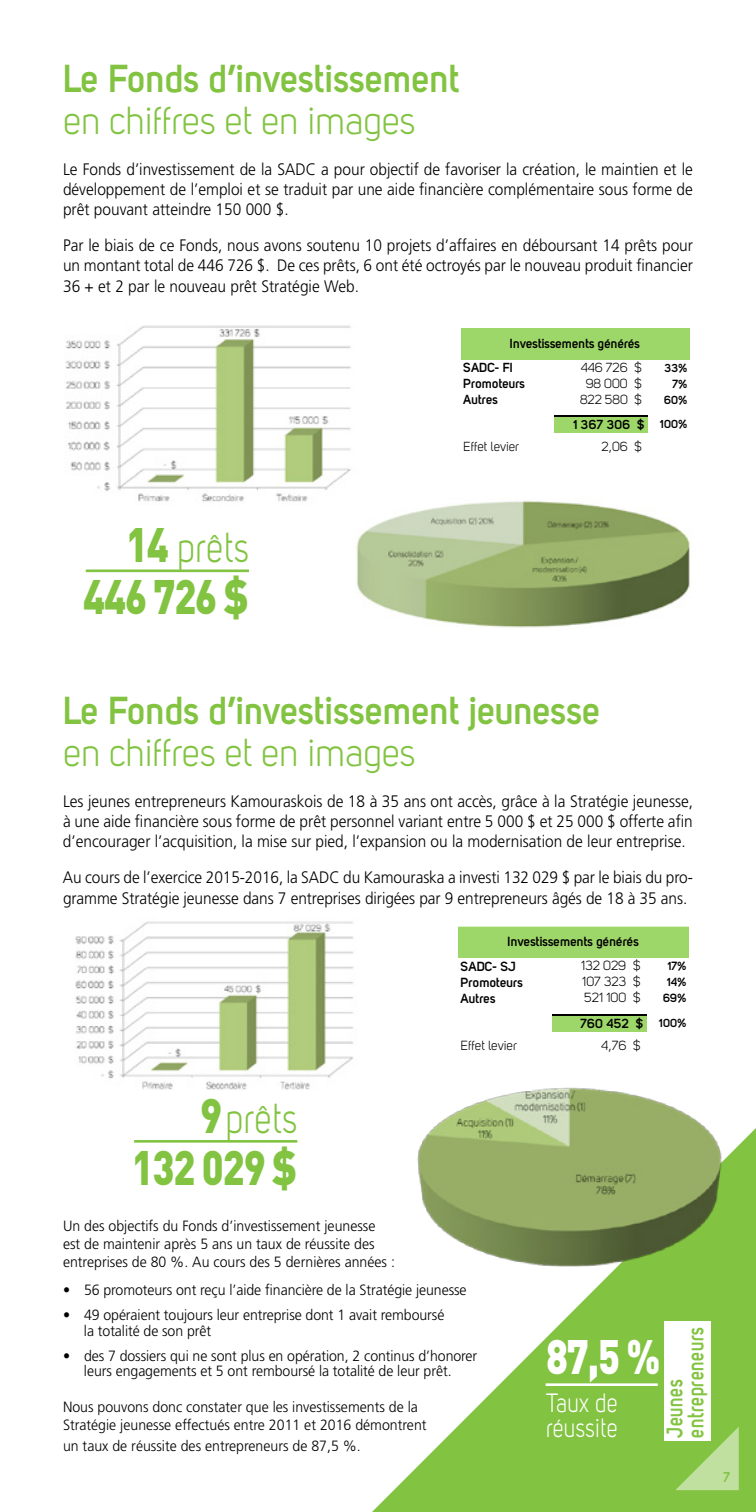
<style>
.page{position:relative;width:756px;height:1512px;background:#fff}
.page>*{position:absolute;margin:0;border:0;box-sizing:border-box;transform-origin:0 0}
.t1{font:900 47.77px "DIN";letter-spacing:-.03em;color:#82c341;scale:.83 1}
.t2{font:900 47.77px "DIN";color:#fff;scale:.83 1}
.t3{font:41.48px "Uni Sans Book";letter-spacing:.02em;color:#82c341;scale:.83 1}
.t4{font:700 38.5px "Uni Sans Semi";color:#82c341;scale:.95 1}
.t5{font:38.5px "Uni Sans Book";color:#82c341;scale:.95 1}
.t6{font:26.07px/24.5px "Uni Sans Book";letter-spacing:.02em;color:#fff;scale:.83 1}
.t7{font:700 22.4px/21px "Uni Sans Semi";letter-spacing:.02em;color:#82c341;scale:.83 1}
.t8{font:300 16.62px/19.9px "Frutiger";letter-spacing:-.005em;color:#000;text-align:justify;scale:.93 1}
.t9{font:300 14.88px/17.8px "Frutiger";color:#000;scale:.95 1}
.t10{font:700 14px "Uni Sans Semi";color:#82c341;scale:.95 1}
.t11{font:700 13.12px "Uni";color:#000}
.t12{font:13.12px "Uni";color:#000}
.t13{font:700 12.95px "Uni";color:#000}
.t14{font:12.95px "Uni";color:#000}
.t15{font:700 11.9px "Uni";color:#000}
.t16{font:700 11.72px "Uni";color:#000}
.s1{font-family:"DIN";font-weight:900;font-size:47.77px}
.s2{font-size:11.72px}
.s3{font-size:11.9px}
</style>
<div class="page">
<svg style="left:372px;top:1275px;width:384px;height:237px;fill:#82c341"></svg>
<img style="left:65px;top:325px;width:286px;height:177px">
<img style="left:356px;top:501px;width:334px;height:127px">
<div style="left:461px;top:328px;width:229px;height:32px;background:#9ed769"></div>
<div style="left:554px;top:416px;width:94px;height:17px;background:#9ed769"></div>
<hr style="left:554px;top:416px;width:94px;height:1px;background:#000">
<hr style="left:86px;top:570px;width:163px;height:2px;background:#82c341">
<hr style="left:134px;top:1140px;width:163px;height:3px;background:#82c341">
<hr style="left:546px;top:1383px;width:112px;height:3px;background:#fff">
<div style="left:459px;top:926px;width:230px;height:32px;background:#9ed769"></div>
<div style="left:552px;top:1015px;width:94px;height:16px;background:#9ed769"></div>
<hr style="left:552px;top:1014px;width:94px;height:2px;background:#000">
<img style="left:75px;top:921px;width:279px;height:169px">
<img style="left:417px;top:1087px;width:339px;height:188px">
<svg style="left:675px;top:1427px;width:64px;height:63px;background:#a6d377"></svg>
<div style="left:664px;top:1321px;width:47px;height:119px;background:#fff"></div>
<h3 class="t4" style="left:63px;top:55px;width:419px">Le Fonds d’investissement</h3>
<h3 class="t5" style="left:63px;top:99px;width:372px">en chiffres et en images</h3>
<p class="t8" style="left:63px;top:160px;width:679px">Le Fonds d’investissement de la SADC a pour objectif de favoriser la création, le maintien et le développement de l’emploi et se traduit par une aide financière complémentaire sous forme de prêt pouvant atteindre 150 000 $.</p>
<p class="t8" style="left:63px;top:235px;width:679px;line-height:20.5px">Par le biais de ce Fonds, nous avons soutenu 10 projets d’affaires en déboursant 14 prêts pour un montant total de 446 726 $. De ces prêts, 6 ont été octroyés par le nouveau produit financier 36 + et 2 par le nouveau prêt Stratégie Web.</p>
<p class="t13" style="left:510px;top:335px;width:132px">Investissements générés</p>
<h2 class="t3" style="left:126px;top:523px;width:150px"><span class="s1">14</span> prêts</h2>
<h1 class="t1" style="left:83px;top:565px;width:201px">446 726 $</h1>
<p class="t13" style="left:463px;top:360px;width:52px">SADC- FI</p>
<p class="t14" style="left:581px;top:360px;width:62px">446 726 $</p>
<p class="t16" style="left:664px;top:361px;width:24px">33%</p>
<p class="t13" style="left:463px;top:376px;width:63px">Promoteurs</p>
<p class="t14" style="left:586px;top:376px;width:57px">98 000 $</p>
<p class="t16" style="left:672px;top:377px;width:16px">7%</p>
<p class="t13" style="left:463px;top:392px;width:36px">Autres</p>
<p class="t14" style="left:580px;top:392px;width:63px">822 580 $</p>
<p class="t16" style="left:664px;top:392px;width:25px">60%</p>
<p class="t13" style="left:573px;top:417px;width:115px">1 367 306 $ <span class="s2">100%</span></p>
<p class="t14" style="left:463px;top:439px;width:57px">Effet levier</p>
<p class="t14" style="left:601px;top:439px;width:42px">2,06 $</p>
<h3 class="t4" style="left:63px;top:688px;width:567px">Le Fonds d’investissement jeunesse</h3>
<h3 class="t5" style="left:63px;top:731px;width:372px">en chiffres et en images</h3>
<p class="t8" style="left:63px;top:792px;width:679px">Les jeunes entrepreneurs Kamouraskois de 18 à 35 ans ont accès, grâce à la Stratégie jeunesse, à une aide financière sous forme de prêt personnel variant entre 5 000 $ et 25 000 $ offerte afin d’encourager l’acquisition, la mise sur pied, l’expansion ou la modernisation de leur entreprise.</p>
<p class="t8" style="left:63px;top:867px;width:679px;line-height:21px">Au cours de l’exercice 2015-2016, la SADC du Kamouraska a investi 132 029 $ par le biais du pro&shy;gramme Stratégie jeunesse dans 7 entreprises dirigées par 9 entrepreneurs âgés de 18 à 35 ans.</p>
<p class="t11" style="left:508px;top:933px;width:133px">Investissements générés</p>
<p class="t11" style="left:461px;top:958px;width:57px">SADC- SJ</p>
<p class="t12" style="left:581px;top:958px;width:61px">132 029 $</p>
<p class="t15" style="left:668px;top:959px;width:20px">17%</p>
<p class="t11" style="left:461px;top:974px;width:64px">Promoteurs</p>
<p class="t12" style="left:582px;top:974px;width:60px">107 323 $</p>
<p class="t15" style="left:667px;top:975px;width:21px">14%</p>
<p class="t11" style="left:461px;top:990px;width:36px">Autres</p>
<p class="t12" style="left:584px;top:990px;width:58px">521 100 $</p>
<p class="t15" style="left:663px;top:991px;width:25px">69%</p>
<p class="t11" style="left:581px;top:1015px;width:107px">760 452 $ <span class="s3">100%</span></p>
<p class="t12" style="left:461px;top:1038px;width:58px">Effet levier</p>
<p class="t12" style="left:601px;top:1038px;width:41px">4,76 $</p>
<h2 class="t3" style="left:200px;top:1095px;width:119px"><span class="s1">9</span>prêts</h2>
<h1 class="t1" style="left:132px;top:1136px;width:201px">132 029 $</h1>
<p class="t9" style="left:63px;top:1217px;width:351px">Un des objectifs du Fonds d’investissement jeunesse est de maintenir après 5 ans un taux de réussite des entreprises de 80 %. Au cours des 5 dernières années :</p>
<p class="t9" style="left:63px;top:1281px;width:426px">• 56 promoteurs ont reçu l’aide financière de la Stratégie jeunesse</p>
<p class="t9" style="left:84px;top:1307px;width:381px;line-height:15.8px;text-indent:-21px">• 49 opéraient toujours leur entreprise dont 1 avait remboursé la totalité de son prêt</p>
<p class="t9" style="left:63px;top:1348px;width:438px;line-height:15.8px;text-align:center">• des 7 dossiers qui ne sont plus en opération, 2 continus d’honorer leurs engagements et 5 ont remboursé la totalité de leur prêt.</p>
<p class="t9" style="left:63px;top:1398px;width:384px">Nous pouvons donc constater que les investissements de la<br>Stratégie jeunesse effectués entre 2011 et 2016 démontrent</p>
<p class="t9" style="left:63px;top:1437px;width:315px">un taux de réussite des entrepreneurs de 87,5 %.</p>
<h3 class="t7" style="left:664px;top:1438px;width:135px;rotate:-90deg">Jeunes entrepreneurs</h3>
<h1 class="t2" style="left:546px;top:1325px;width:139px">87,5 %</h1>
<h3 class="t6" style="left:546px;top:1391px;width:88px">Taux de réussite</h3>
<p class="t10" style="left:724px;top:1469px;width:9px">7</p>
</div>
